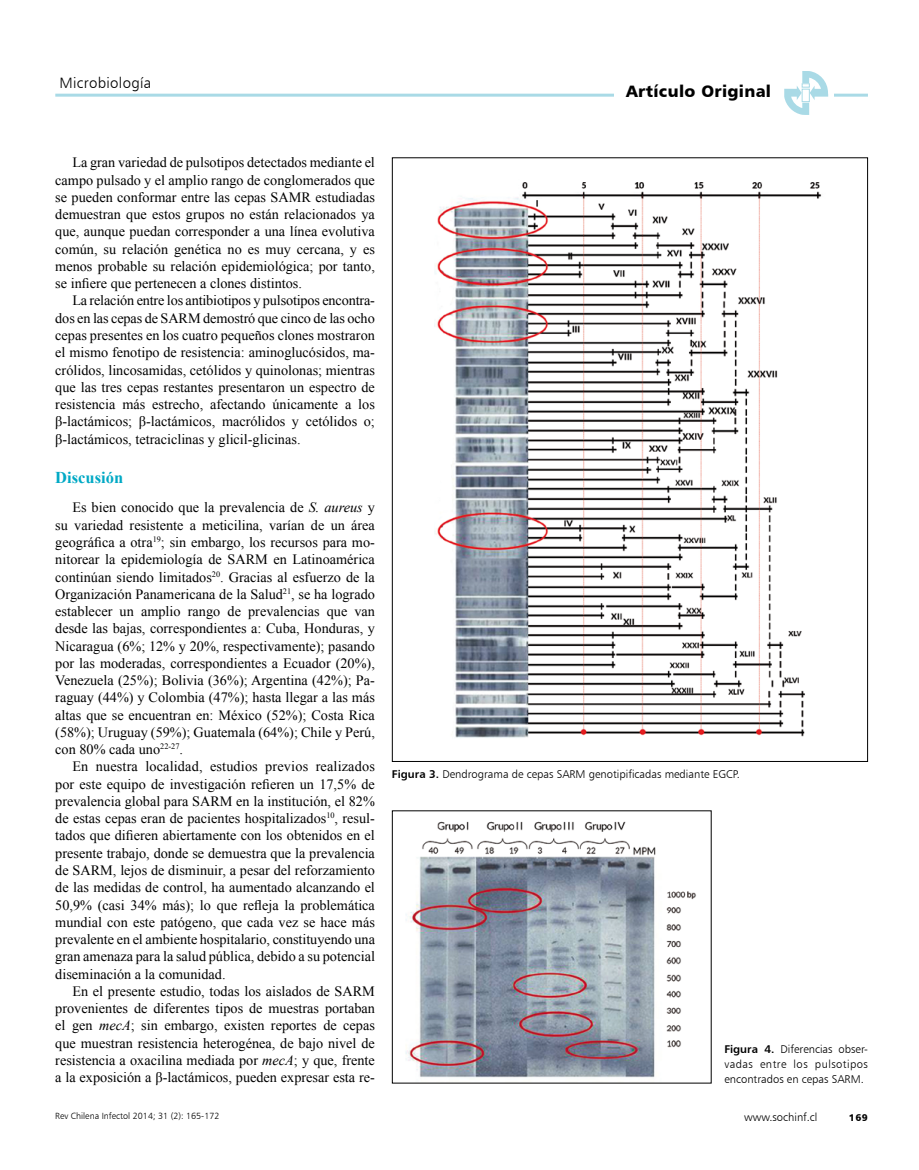
<style>
.page{position:relative;width:919px;height:1170px;background:#fff}
.page>*{position:absolute;margin:0;border:0;box-sizing:border-box;transform-origin:0 0}
.t1{font:16.5px "Humanist 777 BT Black B";letter-spacing:.02em;color:#000}
.t2{font:700 16.5px "Times New Roman";color:#00a9c5}
.t3{font:15px "Humanist 777 BT Light B";letter-spacing:.02em;color:#000}
.t4{font:14.25px/17.2px "Times New Roman";color:#000;text-align:justify}
.t5{font:11.25px/15px "Humanist 777 BT Light B";color:#000;text-align:justify}
.t6{font:9.75px "Humanist 777 BT Black B";color:#000}
.t7{font:9px "Humanist 777 BT Light B";color:#000}
.s1{font-style:italic}
.s2{font-family:"Humanist 777 BT Bold B"}
</style>
<div class="page">
<hr style="left:55px;top:94px;width:812px;height:3px;background:#a9dae6">
<div style="left:778px;top:90px;width:55px;height:10px;background:#fff"></div>
<svg style="left:784px;top:71px;width:44px;height:44px"></svg>
<div style="left:614px;top:80px;width:169px;height:29px;background:#fff"></div>
<img style="left:434px;top:182px;width:388px;height:556px">
<img style="left:405px;top:821px;width:291px;height:257px">
<p class="t3" style="left:60px;top:73px;width:93px">Microbiología</p>
<p class="t1" style="left:626px;top:80px;width:146px">Artículo Original</p>
<p class="t4" style="left:55px;top:153px;width:321px;text-indent:17px">La gran variedad de pulsotipos detectados mediante el campo pulsado y el amplio rango de conglomerados que se pueden conformar entre las cepas SAMR estudiadas demuestran que estos grupos no están relacionados ya que, aunque puedan corresponder a una línea evolutiva común, su relación genética no es muy cercana, y es menos probable su relación epidemiológica; por tanto, se infiere que pertenecen a clones distintos.</p>
<p class="t4" style="left:55px;top:291px;width:321px;text-indent:17px">La relación entre los antibiotipos y pulsotipos encontra&shy;dos en las cepas de SARM demostró que cinco de las ocho cepas presentes en los cuatro pequeños clones mostraron el mismo fenotipo de resistencia: aminoglucósidos, ma&shy;crólidos, lincosamidas, cetólidos y quinolonas; mientras que las tres cepas restantes presentaron un espectro de resistencia más estrecho, afectando únicamente a los β-lactámicos; β-lactámicos, macrólidos y cetólidos o; β-lactámicos, tetraciclinas y glicil-glicinas.</p>
<p class="t2" style="left:55px;top:466px;width:69px">Discusión</p>
<p class="t4" style="left:55px;top:498px;width:321px;text-indent:17px">Es bien conocido que la prevalencia de <span class="s1">S. aureus</span> y su variedad resistente a meticilina, varían de un área geográfica a otra<sup>19</sup>; sin embargo, los recursos para mo&shy;nitorear la epidemiología de SARM en Latinoamérica continúan siendo limitados<sup>20</sup>. Gracias al esfuerzo de la Organización Panamericana de la Salud<sup>21</sup>, se ha logrado establecer un amplio rango de prevalencias que van desde las bajas, correspondientes a: Cuba, Honduras, y Nicaragua (6%; 12% y 20%, respectivamente); pasando por las moderadas, correspondientes a Ecuador (20%), Venezuela (25%); Bolivia (36%); Argentina (42%); Pa&shy;raguay (44%) y Colombia (47%); hasta llegar a las más altas que se encuentran en: México (52%); Costa Rica (58%); Uruguay (59%); Guatemala (64%); Chile y Perú, con 80% cada uno<sup>22-27</sup>.</p>
<p class="t4" style="left:55px;top:757px;width:321px;text-indent:17px">En nuestra localidad, estudios previos realizados por este equipo de investigación refieren un 17,5% de prevalencia global para SARM en la institución, el 82% de estas cepas eran de pacientes hospitalizados<sup>10</sup>, resul&shy;tados que difieren abiertamente con los obtenidos en el presente trabajo, donde se demuestra que la prevalencia de SARM, lejos de disminuir, a pesar del reforzamiento de las medidas de control, ha aumentado alcanzando el 50,9% (casi 34% más); lo que refleja la problemática mundial con este patógeno, que cada vez se hace más prevalente en el ambiente hospitalario, constituyendo una gran amenaza para la salud pública, debido a su potencial diseminación a la comunidad.</p>
<p class="t4" style="left:55px;top:981px;width:321px;text-indent:17px">En el presente estudio, todas los aislados de SARM provenientes de diferentes tipos de muestras portaban el gen <span class="s1">mecA</span>; sin embargo, existen reportes de cepas que muestran resistencia heterogénea, de bajo nivel de resistencia a oxacilina mediada por <span class="s1">mecA</span>; y que, frente a la exposición a β-lactámicos, pueden expresar esta re-</p>
<p class="t7" style="left:55px;top:1110px;width:166px">Rev Chilena Infectol 2014; 31 (2): 165-172</p>
<p class="t5" style="left:392px;top:766px;width:349px"><span class="s2">Figura 3.</span> Dendrograma de cepas SARM genotipificadas mediante EGCP.</p>
<p class="t5" style="left:724px;top:1041px;width:145px"><span class="s2">Figura 4.</span> Diferencias obser&shy;vadas entre los pulsotipos encontrados en cepas SARM.</p>
<p class="t5" style="left:744px;top:1109px;width:75px">www.sochinf.cl</p>
<p class="t6" style="left:848px;top:1111px;width:20px">169</p>
</div>
